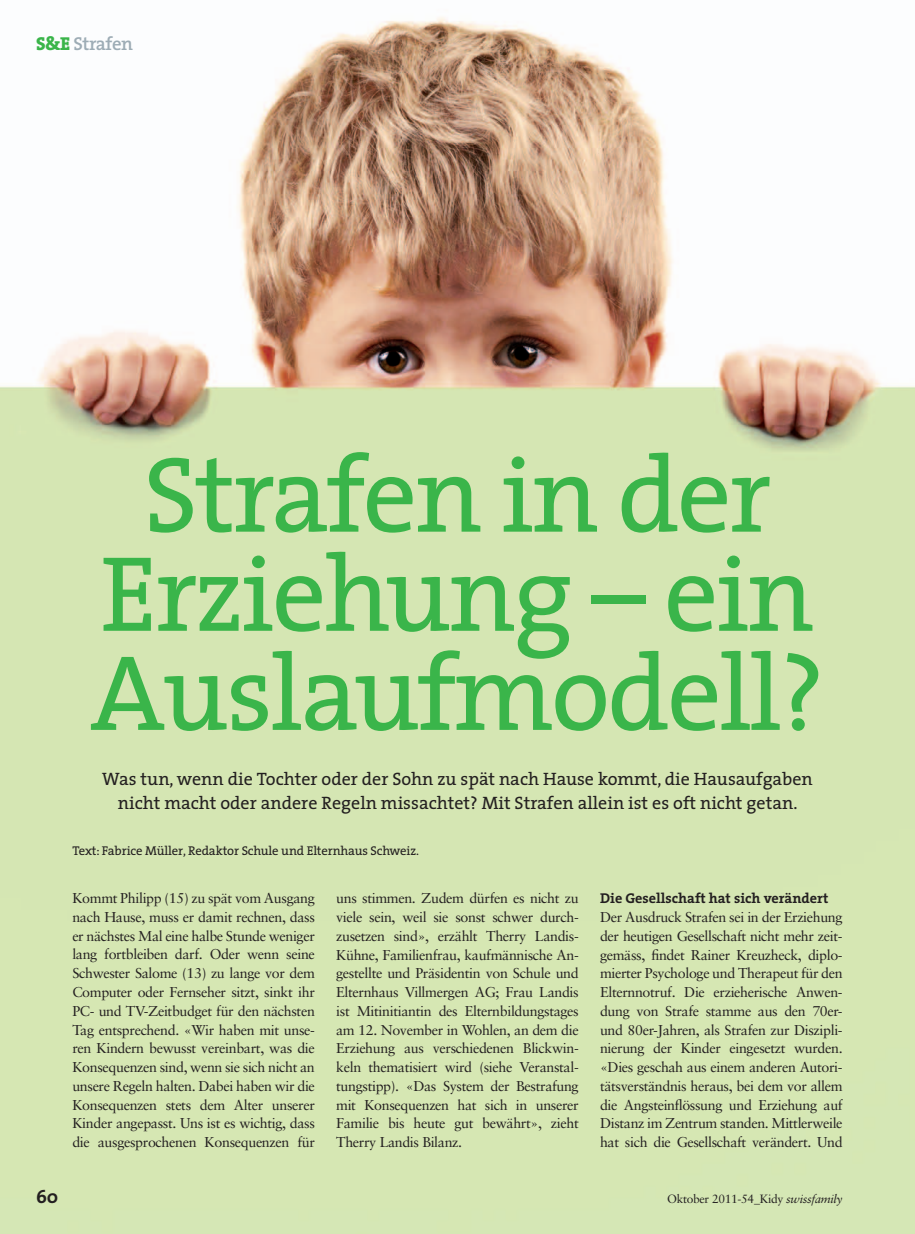
<style>
.page{position:relative;width:915px;height:1234px;background:#fff}
.page>*{position:absolute;margin:0;border:0;box-sizing:border-box;transform-origin:0 0}
.t1{font:108px/99px "The Serif";letter-spacing:-.025em;color:#3ab54a;text-align:center}
.t2{font:600 18.75px "The Serif";letter-spacing:-.025em;color:#9dacb5}
.t3{font:700 18.75px "The Serif";color:#231f20}
.t4{font:18px/24px "The Serif";color:#231f20;text-align:center}
.t5{font:14.25px/18.8px "Sabon";letter-spacing:-.025em;color:#231f20;text-align:justify}
.t6{font:700 14.25px "The Serif";color:#231f20}
.t7{font:12.75px "The Serif";letter-spacing:-.01em;color:#231f20}
.t8{font:12px "Sabon";letter-spacing:-.025em;color:#231f20}
.s1{font-weight:800;color:#3ab54a}
.s2{font-style:italic}
</style>
<div class="page">
<img style="left:0;top:17px;width:914px;height:1216px">
<h2 class="t2" style="left:36px;top:28px;width:98px"><span class="s1">S&amp;E</span> Strafen</h2>
<h1 class="t1" style="left:90px;top:442px;width:735px">Strafen in der<br>Erziehung – ein<br>Auslaufmodell?</h1>
<p class="t4" style="left:102px;top:766px;width:711px">Was tun, wenn die Tochter oder der Sohn zu spät nach Hause kommt, die Hausaufgaben nicht macht oder andere Regeln missachtet? Mit Strafen allein ist es oft nicht getan.</p>
<p class="t7" style="left:72px;top:839px;width:348px">Text: Fabrice Müller, Redaktor Schule und Elternhaus Schweiz.</p>
<p class="t5" style="left:72px;top:888px;width:244px">Kommt Philipp (15) zu spät vom Ausgang nach Hause, muss er damit rechnen, dass er nächstes Mal eine halbe Stunde weniger lang fortbleiben darf. Oder wenn seine Schwester Salome (13) zu lange vor dem Computer oder Fernseher sitzt, sinkt ihr PC- und TV-Zeitbudget für den nächsten Tag entsprechend. «Wir haben mit unse&shy;ren Kindern bewusst vereinbart, was die Konsequenzen sind, wenn sie sich nicht an unsere Regeln halten. Dabei haben wir die Konsequenzen stets dem Alter unserer Kinder angepasst. Uns ist es wichtig, dass die ausgesprochenen Konsequenzen für</p>
<p class="t5" style="left:336px;top:888px;width:244px">uns stimmen. Zudem dürfen es nicht zu viele sein, weil sie sonst schwer durch&shy;zusetzen sind», erzählt Therry Landis-Kühne, Familienfrau, kaufmännische An&shy;gestellte und Präsidentin von Schule und Elternhaus Villmergen AG; Frau Landis ist Mitinitiantin des Elternbildungstages am 12. November in Wohlen, an dem die Erziehung aus verschiedenen Blickwin&shy;keln thematisiert wird (siehe Veranstal&shy;tungstipp). «Das System der Bestrafung mit Konsequenzen hat sich in unserer Familie bis heute gut bewährt», zieht Therry Landis Bilanz.</p>
<p class="t6" style="left:600px;top:886px;width:230px">Die Gesellschaft hat sich verändert</p>
<p class="t5" style="left:600px;top:907px;width:244px">Der Ausdruck Strafen sei in der Erziehung der heutigen Gesellschaft nicht mehr zeit&shy;gemäss, findet Rainer Kreuzheck, diplo&shy;mierter Psychologe und Therapeut für den Elternnotruf. Die erzieherische Anwen&shy;dung von Strafe stamme aus den 70er&shy;und 80er-Jahren, als Strafen zur Diszipli&shy;nierung der Kinder eingesetzt wurden. «Dies geschah aus einem anderen Autori&shy;tätsverständnis heraus, bei dem vor allem die Angsteinflössung und Erziehung auf Distanz im Zentrum standen. Mittlerweile hat sich die Gesellschaft verändert. Und</p>
<h2 class="t3" style="left:36px;top:1180px;width:24px">60</h2>
<p class="t8" style="left:666px;top:1191px;width:177px">Oktober 2011-54<span class="s2">_</span>Kidy <span class="s2">swissfamily</span></p>
</div>
